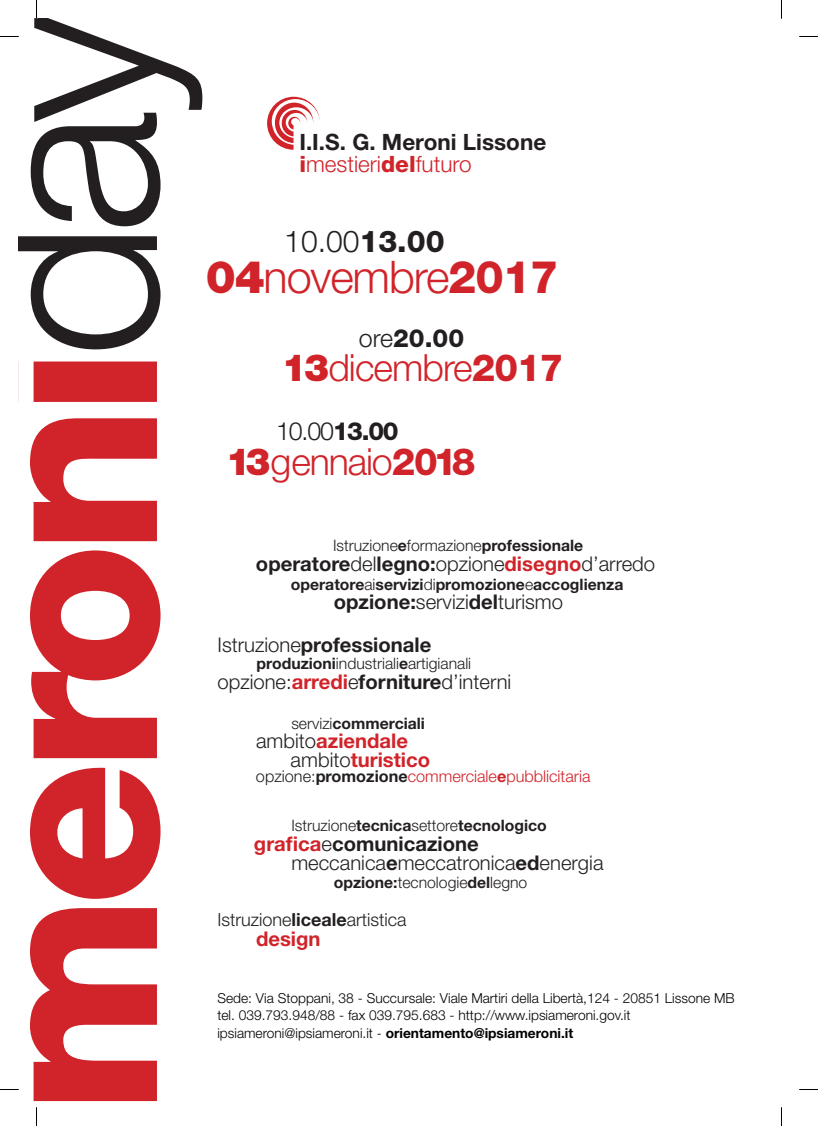
<style>
.page{position:relative;width:818px;height:1126px;background:#fff}
.page>*{position:absolute;margin:0;border:0;box-sizing:border-box;transform-origin:0 0}
.t1{font:300 45px "Helvetica Neue LT Std";letter-spacing:-.025em;color:#d1232a}
.t2{font:300 37.5px "Helvetica Neue LT Std";letter-spacing:-.025em;color:#d1232a}
.t3{font:300 30px "Helvetica Neue LT Std";color:#231f20}
.t4{font:300 25px "Helvetica Neue LT Std";color:#231f20}
.t5{font:800 25px "Helvetica Neue LT Std";color:#231f20}
.t6{font:700 22.5px "Helvetica Neue LT Std";color:#231f20}
.t7{font:300 22.5px "Helvetica Neue LT Std";color:#d1232a}
.t8{font:300 20.25px "Helvetica Neue LT Std";color:#231f20}
.t9{font:700 20.25px "Helvetica Neue LT Std";color:#231f20}
.t10{font:700 20.25px "Helvetica Neue LT Std";color:#d1232a}
.t11{font:300 18px "Helvetica Neue LT Std";color:#231f20}
.t12{font:300 16.25px "Helvetica Neue LT Std";color:#d1232a}
.t13{font:700 15.75px "Helvetica Neue LT Std";color:#231f20}
.t14{font:300 15.75px "Helvetica Neue LT Std";color:#231f20}
.Testo_paragrafo{font:300 13.75px "Helvetica Neue LT Std";color:#000}
.s1{font-weight:800}
.s2{font-weight:900}
.s3{font-weight:300}
.s4{font-weight:700}
.s5{font-weight:700;color:#d1232a}
.s6{font-weight:300;color:#231f20}
.s7{color:#231f20}
.s8{font-weight:700;color:#231f20}
.s9{color:#d1232a}
</style>
<div class="page">
<svg style="left:19px;top:19px;width:183px;height:330px"></svg>
<svg style="left:30px;top:361px;width:130px;height:739px;fill:#d1232a"></svg>
<svg style="left:267px;top:97px;width:53px;height:52px"></svg>
<svg style="left:0;top:36px;width:19px;height:1px"></svg>
<svg style="left:799px;top:36px;width:18px;height:1px"></svg>
<svg style="left:0;top:1089px;width:19px;height:1px"></svg>
<svg style="left:799px;top:1089px;width:18px;height:1px"></svg>
<svg style="left:36px;top:0;width:1px;height:19px"></svg>
<svg style="left:36px;top:1107px;width:1px;height:18px"></svg>
<p class="t6" style="left:299px;top:128px;width:248px">I.I.S. G. Meroni Lissone</p>
<p class="t7" style="left:299px;top:150px;width:174px"><span class="s1">i</span>mestieri<span class="s1">del</span>futuro</p>
<p class="t3" style="left:284px;top:223px;width:162px">10.00<span class="s1">13.00</span></p>
<p class="t1" style="left:205px;top:249px;width:354px"><span class="s2">04</span>novembre<span class="s1">2017</span></p>
<p class="t5" style="left:358px;top:323px;width:107px"><span class="s3">ore</span>20.00</p>
<p class="t2" style="left:282px;top:344px;width:283px"><span class="s2">13</span>dicembre<span class="s1">2017</span></p>
<p class="t4" style="left:276px;top:416px;width:124px">10.00<span class="s1">13.00</span></p>
<p class="t2" style="left:226px;top:438px;width:251px"><span class="s2">13</span>gennaio<span class="s1">2018</span></p>
<p class="t14" style="left:333px;top:536px;width:251px">Istruzione<span class="s4">e</span>formazione<span class="s4">professionale</span></p>
<p class="t8" style="left:256px;top:551px;width:400px"><span class="s4">operatore</span>del<span class="s4">legno:</span>opzione<span class="s5">disegno</span>d’arredo</p>
<p class="t13" style="left:291px;top:574px;width:334px">operatore<span class="s3">ai</span>servizi<span class="s3">di</span>promozione<span class="s3">e</span>accoglienza</p>
<p class="t8" style="left:333px;top:589px;width:231px"><span class="s4">opzione:</span>servizi<span class="s4">del</span>turismo</p>
<p class="t9" style="left:217px;top:632px;width:215px"><span class="s3">Istruzione</span>professionale</p>
<p class="t14" style="left:256px;top:653px;width:216px"><span class="s4">produzioni</span>industriali<span class="s4">e</span>artigianali</p>
<p class="t8" style="left:217px;top:669px;width:295px">opzione:<span class="s5">arredi</span>e<span class="s4">forniture</span>d’interni</p>
<p class="t13" style="left:291px;top:713px;width:135px"><span class="s3">servizi</span>commerciali</p>
<p class="t10" style="left:256px;top:728px;width:153px"><span class="s6">ambito</span>aziendale</p>
<p class="t10" style="left:290px;top:747px;width:141px"><span class="s6">ambito</span>turistico</p>
<p class="t12" style="left:256px;top:766px;width:336px"><span class="s7">opzione:</span><span class="s8">promozione</span>commerciale<span class="s4">e</span>pubblicitaria</p>
<p class="t13" style="left:291px;top:815px;width:257px"><span class="s3">Istruzione</span>tecnica<span class="s3">settore</span>tecnologico</p>
<p class="t9" style="left:254px;top:831px;width:226px"><span class="s9">grafica</span><span class="s3">e</span>comunicazione</p>
<p class="t8" style="left:291px;top:850px;width:313px">meccanica<span class="s4">e</span>meccatronica<span class="s4">ed</span>energia</p>
<p class="t14" style="left:333px;top:872px;width:195px"><span class="s4">opzione:</span>tecnologie<span class="s4">del</span>legno</p>
<p class="t11" style="left:217px;top:908px;width:190px">Istruzione<span class="s4">liceale</span>artistica</p>
<p class="t10" style="left:256px;top:925px;width:66px">design</p>
<p class="Testo_paragrafo" style="left:217px;top:989px;width:518px">Sede: Via Stoppani, 38 - Succursale: Viale Martiri della Libertà,124 - 20851 Lissone MB</p>
<p class="Testo_paragrafo" style="left:217px;top:1006px;width:414px">tel. 039.793.948/88 - fax 039.795.683 - http://www.ipsiameroni.gov.it</p>
<p class="Testo_paragrafo" style="left:217px;top:1024px;width:357px">ipsiameroni@ipsiameroni.it - <span class="s4">orientamento@ipsiameroni.it</span></p>
</div>
